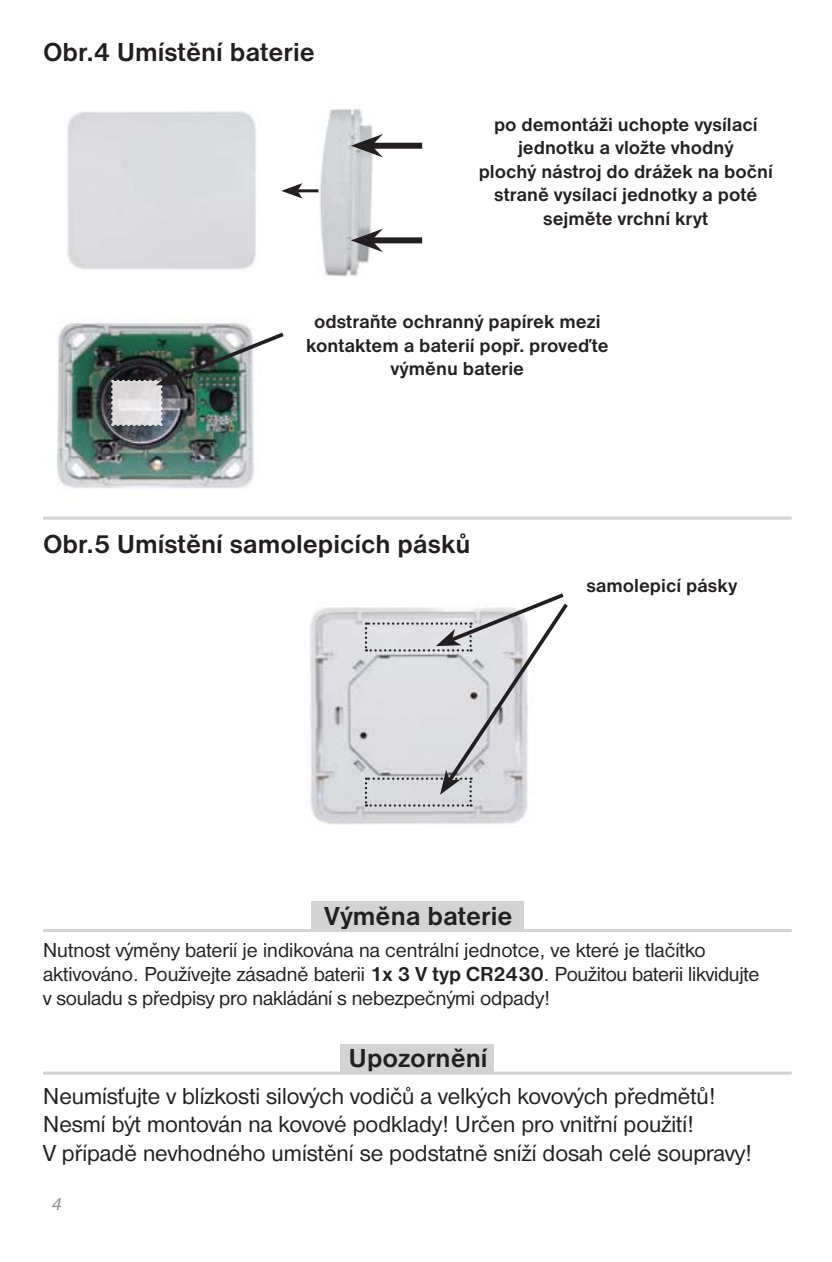
<style>
.page{position:relative;width:832px;height:1262px;background:#fff}
.page>*{position:absolute;margin:0;border:0;box-sizing:border-box;transform-origin:0 0}
.t1{font:700 27px "Nimbus Sans DOT";color:#231f20}
.t2{font:24px/28.8px "Nimbus Sans DOT";color:#231f20}
.t3{font:21px/24px "Nimbus Sans DOT";color:#231f20}
.t4{font:700 19.5px/23.4px "Nimbus Sans DOT";color:#231f20;text-align:center}
.t5{font:italic 18px "Nimbus Sans DOT";color:#939598}
.s1{font-weight:700}
</style>
<div class="page">
<img style="left:306px;top:108px;width:82px;height:169px">
<div style="left:67px;top:111px;width:189px;height:159px;background:#dadbde"></div>
<div style="left:311px;top:901px;width:213px;height:28px;background:#d1d3d4"></div>
<hr style="left:43px;top:928px;width:748px;height:3px;background:#d1d3d4">
<div style="left:341px;top:1043px;width:153px;height:29px;background:#d1d3d4"></div>
<hr style="left:43px;top:1071px;width:748px;height:3px;background:#d1d3d4">
<hr style="left:43px;top:516px;width:748px;height:3px;background:#d1d3d4">
<div style="left:371px;top:143px;width:51px;height:6px;background:#231f20"></div>
<svg style="left:351px;top:134px;width:32px;height:23px"></svg>
<div style="left:371px;top:237px;width:51px;height:6px;background:#231f20"></div>
<svg style="left:351px;top:229px;width:32px;height:23px"></svg>
<hr style="left:298px;top:189px;width:20px;height:3px;background:#231f20">
<svg style="left:281px;top:183px;width:21px;height:15px"></svg>
<img style="left:56px;top:318px;width:198px;height:171px">
<img style="left:111px;top:380px;width:51px;height:46px">
<img style="left:156px;top:329px;width:128px;height:56px">
<img style="left:310px;top:607px;width:218px;height:218px">
<svg style="left:365px;top:593px;width:203px;height:213px"></svg>
<h1 class="t1" style="left:43px;top:36px;width:273px">Obr.4 Umístění baterie</h1>
<p class="t4" style="left:478px;top:112px;width:296px">po demontáži uchopte vysílací jednotku a vložte vhodný<br>plochý nástroj do drážek na boční straně vysílací jednotky a poté sejměte vrchní kryt</p>
<p class="t4" style="left:306px;top:310px;width:304px">odstraňte ochranný papírek mezi kontaktem a baterií popř. proveďte výměnu baterie</p>
<h1 class="t1" style="left:43px;top:527px;width:429px">Obr.5 Umístění samolepicích pásků</h1>
<p class="t4" style="left:586px;top:573px;width:152px">samolepicí pásky</p>
<h1 class="t1" style="left:324px;top:899px;width:190px">Výměna baterie</h1>
<p class="t3" style="left:43px;top:939px;width:718px">Nutnost výměny baterií je indikována na centrální jednotce, ve které je tlačítko aktivováno. Používejte zásadně baterii <span class="s1">1x 3 V typ CR2430</span>. Použitou baterii likvidujte v souladu s předpisy pro nakládání s nebezpečnými odpady!</p>
<h1 class="t1" style="left:349px;top:1041px;width:140px">Upozornění</h1>
<p class="t2" style="left:43px;top:1083px;width:711px">Neumísťujte v blízkosti silových vodičů a velkých kovových předmětů!<br>Nesmí být montován na kovové podklady! Určen pro vnitřní použití!<br>V případě nevhodného umístění se podstatně sníží dosah celé soupravy!</p>
<p class="t5" style="left:52px;top:1193px;width:12px">4</p>
</div>
